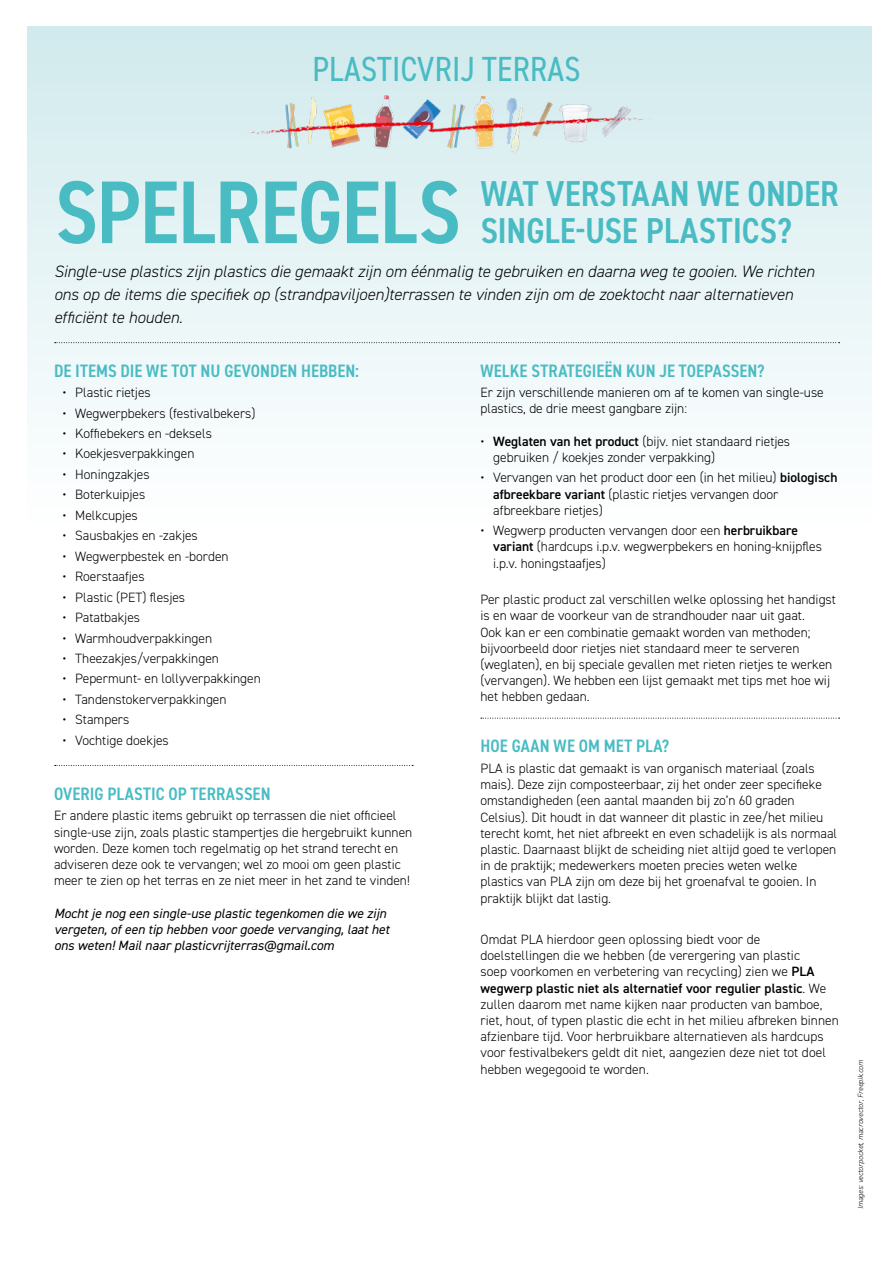
<style>
.page{position:relative;width:893px;height:1263px;background:#fff}
.page>*{position:absolute;margin:0;border:0;box-sizing:border-box;transform-origin:0 0}
.t1{font:600 condensed 89.25px "DIN2014";letter-spacing:-.015em;color:#49bbc3}
.t2{font:600 condensed 36.15px/36.6px "DIN2014";letter-spacing:-.005em;color:#49bbc3}
.t3{font:condensed 34.95px "DIN2014";letter-spacing:.01em;color:#49bbc3}
.t4{font:600 condensed 18px "DIN2014";color:#49bbc3}
.t5{font:italic 300 16.5px/22.8px "DIN2014";color:#000}
.t6{font:300 13.5px/16.2px "DIN2014";color:#000}
.t7{font:italic 13.5px/16.2px "DIN2014";color:#000}
.t8{font:italic 300 7.5px "DIN2014";color:#000}
.s1{font-weight:600}
</style>
<div class="page">
<div style="left:27px;top:27px;width:845px;height:579px;background:linear-gradient(to bottom,#d2eaed,#fff)"></div>
<img style="left:226px;top:81px;width:447px;height:83px">
<svg style="left:55px;top:342px;width:785px;height:1px"></svg>
<svg style="left:55px;top:765px;width:358px;height:1px"></svg>
<svg style="left:481px;top:718px;width:359px;height:1px"></svg>
<h3 class="t3" style="left:312px;top:46px;width:270px">PLASTICVRIJ TERRAS</h3>
<h1 class="t1" style="left:55px;top:153px;width:407px">SPELREGELS</h1>
<h2 class="t2" style="left:481px;top:175px;width:360px">WAT VERSTAAN WE ONDER<br>SINGLE-USE PLASTICS?</h2>
<p class="t5" style="left:54px;top:260px;width:762px">Single-use plastics zijn plastics die gemaakt zijn om éénmalig te gebruiken en daarna weg te gooien. We richten ons op de items die specifiek op (strandpaviljoen)terrassen te vinden zijn om de zoektocht naar alternatieven efficiënt te houden.</p>
<h3 class="t4" style="left:54px;top:358px;width:306px">DE ITEMS DIE WE TOT NU GEVONDEN HEBBEN:</h3>
<p class="t6" style="left:63px;top:384px;width:90px">• Plastic rietjes</p>
<p class="t6" style="left:63px;top:405px;width:195px">• Wegwerpbekers (festivalbekers)</p>
<p class="t6" style="left:63px;top:425px;width:151px">• Koffiebekers en -deksels</p>
<p class="t6" style="left:63px;top:446px;width:133px">• Koekjesverpakkingen</p>
<p class="t6" style="left:63px;top:466px;width:89px">• Honingzakjes</p>
<p class="t6" style="left:63px;top:487px;width:84px">• Boterkuipjes</p>
<p class="t6" style="left:63px;top:507px;width:77px">• Melkcupjes</p>
<p class="t6" style="left:63px;top:527px;width:137px">• Sausbakjes en -zakjes</p>
<p class="t6" style="left:63px;top:548px;width:168px">• Wegwerpbestek en -borden</p>
<p class="t6" style="left:63px;top:568px;width:84px">• Roerstaafjes</p>
<p class="t6" style="left:63px;top:589px;width:124px">• Plastic (PET) flesjes</p>
<p class="t6" style="left:63px;top:609px;width:79px">• Patatbakjes</p>
<p class="t6" style="left:63px;top:630px;width:151px">• Warmhoudverpakkingen</p>
<p class="t6" style="left:63px;top:650px;width:158px">• Theezakjes/verpakkingen</p>
<p class="t6" style="left:63px;top:671px;width:200px">• Pepermunt- en lollyverpakkingen</p>
<p class="t6" style="left:63px;top:691px;width:166px">• Tandenstokerverpakkingen</p>
<p class="t6" style="left:63px;top:712px;width:68px">• Stampers</p>
<p class="t6" style="left:63px;top:732px;width:108px">• Vochtige doekjes</p>
<h3 class="t4" style="left:54px;top:782px;width:218px">OVERIG PLASTIC OP TERRASSEN</h3>
<p class="t6" style="left:54px;top:808px;width:360px">Er andere plastic items gebruikt op terrassen die niet officieel single-use zijn, zoals plastic stampertjes die hergebruikt kunnen worden. Deze komen toch regelmatig op het strand terecht en adviseren deze ook te vervangen; wel zo mooi om geen plastic meer te zien op het terras en ze niet meer in het zand te vinden!</p>
<p class="t7" style="left:54px;top:905px;width:337px">Mocht je nog een single-use plastic tegenkomen die we zijn vergeten, of een tip hebben voor goede vervanging, laat het ons weten! Mail naar plasticvrijterras@gmail.com</p>
<h3 class="t4" style="left:481px;top:358px;width:286px">WELKE STRATEGIEËN KUN JE TOEPASSEN?</h3>
<p class="t6" style="left:480px;top:384px;width:345px">Er zijn verschillende manieren om af te komen van single-use plastics, de drie meest gangbare zijn:</p>
<p class="t6" style="left:493px;top:433px;width:298px;text-indent:-13px">• <span class="s1">Weglaten van het product</span> (bijv. niet standaard rietjes gebruiken / koekjes zonder verpakking)</p>
<p class="t6" style="left:493px;top:470px;width:346px;text-indent:-13px">• Vervangen van het product door een (in het milieu) <span class="s1">biologisch afbreekbare variant</span> (plastic rietjes vervangen door afbreekbare rietjes)</p>
<p class="t6" style="left:493px;top:522px;width:330px;text-indent:-13px">• Wegwerp producten vervangen door een <span class="s1">herbruikbare variant</span> (hardcups i.p.v. wegwerpbekers en honing-knijpfles i.p.v. honingstaafjes)</p>
<p class="t6" style="left:480px;top:591px;width:357px">Per plastic product zal verschillen welke oplossing het handigst is en waar de voorkeur van de strandhouder naar uit gaat.<br>Ook kan er een combinatie gemaakt worden van methoden; bijvoorbeeld door rietjes niet standaard meer te serveren (weglaten), en bij speciale gevallen met rieten rietjes te werken (vervangen). We hebben een lijst gemaakt met tips met hoe wij het hebben gedaan.</p>
<h3 class="t4" style="left:481px;top:734px;width:190px">HOE GAAN WE OM MET PLA?</h3>
<p class="t6" style="left:480px;top:760px;width:358px">PLA is plastic dat gemaakt is van organisch materiaal (zoals mais). Deze zijn composteerbaar, zij het onder zeer specifieke omstandigheden (een aantal maanden bij zo’n 60 graden Celsius). Dit houdt in dat wanneer dit plastic in zee/het milieu terecht komt, het niet afbreekt en even schadelijk is als normaal plastic. Daarnaast blijkt de scheiding niet altijd goed te verlopen in de praktijk; medewerkers moeten precies weten welke plastics van PLA zijn om deze bij het groenafval te gooien. In praktijk blijkt dat lastig.</p>
<p class="t6" style="left:480px;top:931px;width:360px">Omdat PLA hierdoor geen oplossing biedt voor de doelstellingen die we hebben (de verergering van plastic<br>soep voorkomen en verbetering van recycling) zien we <span class="s1">PLA wegwerp plastic niet als alternatief voor regulier plastic</span>. We zullen daarom met name kijken naar producten van bamboe, riet, hout, of typen plastic die echt in het milieu afbreken binnen afzienbare tijd. Voor herbruikbare alternatieven als hardcups voor festivalbekers geldt dit niet, aangezien deze niet tot doel hebben wegegooid te worden.</p>
<p class="t8" style="left:856px;top:1209px;width:151px;rotate:-90deg">Images: vectorpocket, macrovector, Freepik.com</p>
</div>
